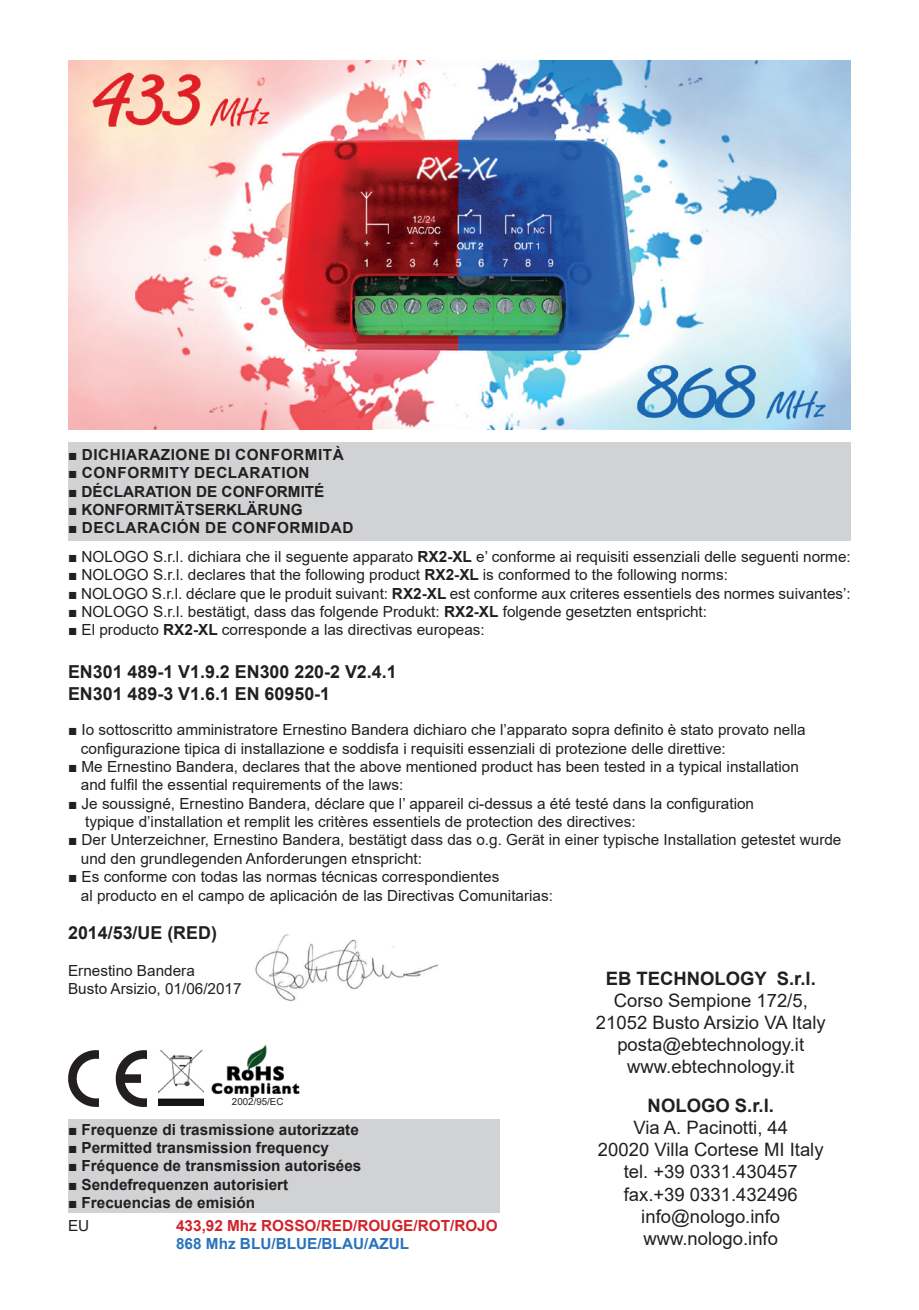
<style>
.page{position:relative;width:919px;height:1310px;background:#fff}
.page>*{position:absolute;margin:0;border:0;box-sizing:border-box;transform-origin:0 0}
.t1{font:18.6px/22.2px "Arial";color:#231f20;text-align:center}
.t2{font:700 18.6px "Arial";color:#231f20}
.t3{font:700 17.7px/21.3px "Arial";color:#231f20}
.t4{font:15.3px/18.3px "Arial";color:#231f20}
.t5{font:700 15.3px "Arial";color:#231f20}
.t6{font:700 15.3px "Arial";letter-spacing:.035em;color:#231f20}
.t7{font:700 15.3px "Arial";color:#d1232a}
.t8{font:700 15.3px "Arial";color:#2973ba}
.t9{font:9.9px "Arial";color:#231f20}
.s1{font-weight:700}
</style>
<div class="page">
<div style="left:68px;top:442px;width:782px;height:98px;background:#d1d2d4"></div>
<div style="left:68px;top:1119px;width:431px;height:93px;background:#d1d2d4"></div>
<img style="left:255px;top:934px;width:183px;height:68px">
<img style="left:68px;top:1050px;width:78px;height:56px">
<img style="left:159px;top:1050px;width:44px;height:56px">
<img style="left:211px;top:1045px;width:89px;height:53px">
<img style="left:69px;top:60px;width:781px;height:370px">
<p class="t6" style="left:68px;top:444px;width:277px">■ DICHIARAZIONE DI CONFORMITÀ</p>
<p class="t6" style="left:68px;top:462px;width:243px">■ CONFORMITY DECLARATION</p>
<p class="t5" style="left:68px;top:480px;width:258px">■ DÉCLARATION DE CONFORMITÉ</p>
<p class="t5" style="left:68px;top:499px;width:236px">■ KONFORMITÄTSERKLÄRUNG</p>
<p class="t6" style="left:68px;top:517px;width:287px">■ DECLARACIÓN DE CONFORMIDAD</p>
<p class="t4" style="left:68px;top:547px;width:784px">■ NOLOGO S.r.l. dichiara che il seguente apparato <span class="s1">RX2-XL</span> e’ conforme ai requisiti essenziali delle seguenti norme:</p>
<p class="t4" style="left:68px;top:565px;width:661px">■ NOLOGO S.r.l. declares that the following product <span class="s1">RX2-XL</span> is conformed to the following norms:</p>
<p class="t4" style="left:68px;top:584px;width:784px">■ NOLOGO S.r.l. déclare que le produit suivant: <span class="s1">RX2-XL</span> est conforme aux criteres essentiels des normes suivantes’:</p>
<p class="t4" style="left:68px;top:602px;width:640px">■ NOLOGO S.r.l. bestätigt, dass das folgende Produkt: <span class="s1">RX2-XL</span> folgende gesetzten entspricht:</p>
<p class="t4" style="left:68px;top:621px;width:418px">■ El producto <span class="s1">RX2-XL</span> corresponde a las directivas europeas:</p>
<p class="t3" style="left:68px;top:661px;width:330px">EN301 489-1 V1.9.2 EN300 220-2 V2.4.1<br>EN301 489-3 V1.6.1 EN 60950-1</p>
<p class="t4" style="left:81px;top:720px;width:726px;text-indent:-13px">■ Io sottoscritto amministratore Ernestino Bandera dichiaro che l’apparato sopra definito è stato provato nella configurazione tipica di installazione e soddisfa i requisiti essenziali di protezione delle direttive:</p>
<p class="t4" style="left:81px;top:757px;width:719px;text-indent:-13px">■ Me Ernestino Bandera, declares that the above mentioned product has been tested in a typical installation and fulfil the essential requirements of the laws:</p>
<p class="t4" style="left:85px;top:794px;width:670px;text-indent:-17px">■ Je soussigné, Ernestino Bandera, déclare que l’ appareil ci-dessus a été testé dans la configuration typique d’installation et remplit les critères essentiels de protection des directives:</p>
<p class="t4" style="left:81px;top:831px;width:762px;text-indent:-13px">■ Der Unterzeichner, Ernestino Bandera, bestätigt dass das o.g. Gerät in einer typische Installation getestet wurde und den grundlegenden Anforderungen etnspricht:</p>
<p class="t4" style="left:81px;top:867px;width:473px;text-indent:-13px">■ Es conforme con todas las normas técnicas correspondientes<br>al producto en el campo de aplicación de las Directivas Comunitarias:</p>
<p class="t3" style="left:68px;top:922px;width:150px">2014/53/UE (RED)</p>
<p class="t4" style="left:68px;top:961px;width:175px">Ernestino Bandera<br>Busto Arsizio, 01/06/2017</p>
<p class="t2" style="left:605px;top:965px;width:212px">EB TECHNOLOGY S.r.l.</p>
<p class="t1" style="left:596px;top:989px;width:231px">Corso Sempione 172/5,<br>21052 Busto Arsizio VA Italy posta@ebtechnology.it www.ebtechnology.it</p>
<p class="t9" style="left:232px;top:1094px;width:53px">2002/95/EC</p>
<p class="t5" style="left:68px;top:1118px;width:292px">■ Frequenze di trasmissione autorizzate</p>
<p class="t5" style="left:68px;top:1137px;width:262px">■ Permitted transmission frequency</p>
<p class="t5" style="left:68px;top:1155px;width:295px">■ Fréquence de transmission autorisées</p>
<p class="t5" style="left:68px;top:1173px;width:222px">■ Sendefrequenzen autorisiert</p>
<p class="t5" style="left:68px;top:1192px;width:188px">■ Frecuencias de emisión</p>
<p class="t4" style="left:68px;top:1216px;width:23px">EU</p>
<p class="t7" style="left:176px;top:1214px;width:323px">433,92 Mhz ROSSO/RED/ROUGE/ROT/ROJO</p>
<p class="t8" style="left:176px;top:1232px;width:234px">868 Mhz BLU/BLUE/BLAU/AZUL</p>
<p class="t2" style="left:647px;top:1092px;width:128px">NOLOGO S.r.l.</p>
<p class="t1" style="left:598px;top:1116px;width:227px">Via A. Pacinotti, 44<br>20020 Villa Cortese MI Italy tel. +39 0331.430457 fax.+39 0331.432496 info@nologo.info www.nologo.info</p>
</div>
